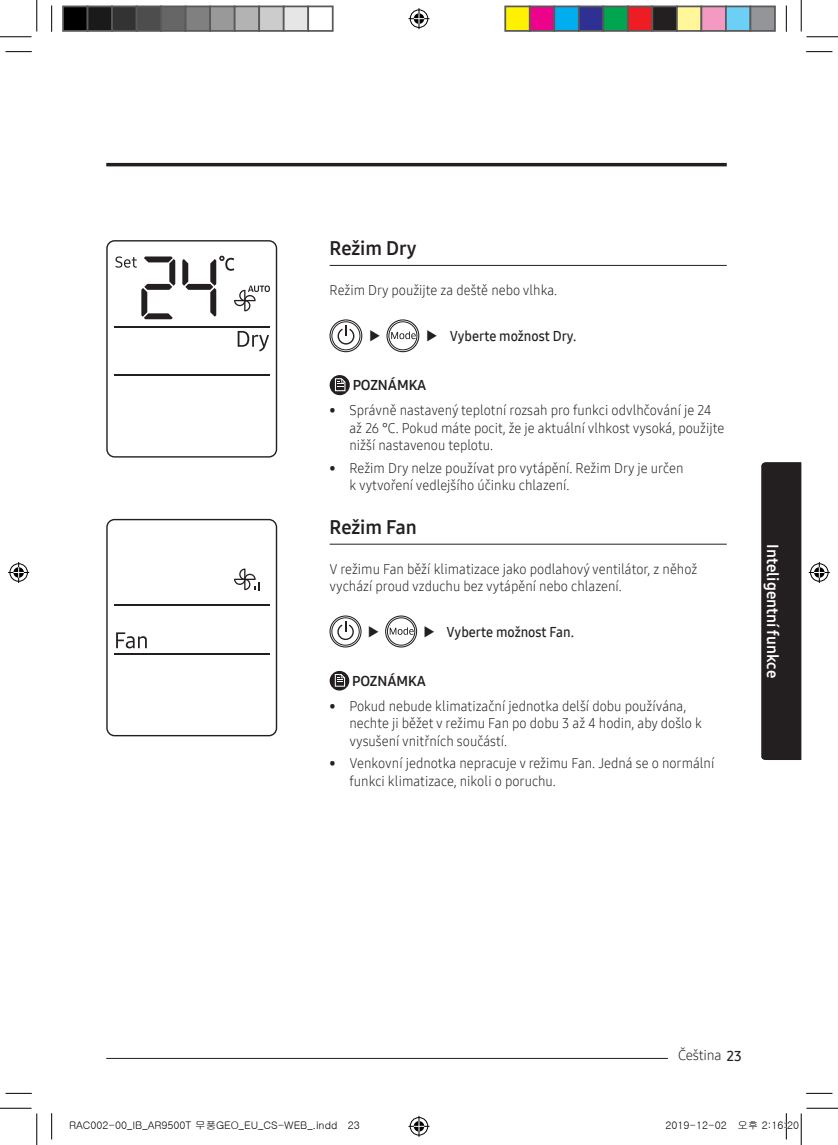
<style>
.page{position:relative;width:838px;height:1145px;background:#fff}
.page>*{position:absolute;margin:0;border:0;box-sizing:border-box;transform-origin:0 0}
.t1{font:19.25px "Samsung One 700";color:#231f20}
.t2{font:15.75px "Samsung One 700";color:#fff}
.t3{font:14px/17.5px "Samsung One 300";color:#231f20;scale:.95 1}
.t4{font:14px "Samsung One 600";color:#231f20;scale:.95 1}
.t5{font:14px "Samsung One 700";color:#231f20}
.t6{font:14px "Samsung One 300";color:#231f20}
.t7{font:10.5px "Gulim";color:#000}
.s1{font-family:"Samsung One 600"}
</style>
<div class="page">
<hr style="left:106px;top:163px;width:620px;height:3px;background:#231f20">
<hr style="left:106px;top:1058px;width:591px;height:1px;background:#231f20">
<div style="left:667px;top:1053px;width:54px;height:7px;background:#fff"></div>
<div style="left:761px;top:462px;width:40px;height:298px;background:#231f20"></div>
<hr style="left:114px;top:374px;width:156px;height:1px;background:#231f20">
<hr style="left:114px;top:326px;width:156px;height:1px;background:#231f20">
<svg style="left:238px;top:331px;width:31px;height:21px"></svg>
<svg style="left:115px;top:256px;width:60px;height:63px"></svg>
<svg style="left:182px;top:256px;width:88px;height:61px"></svg>
<div style="left:106px;top:240px;width:171px;height:218px;border:1px solid #231f20;border-radius:8px"></div>
<hr style="left:329px;top:265px;width:397px;height:1px;background:#231f20">
<div style="left:329px;top:319px;width:33px;height:33px;border:1px solid #231f20;border-radius:50%"></div>
<div style="left:332px;top:322px;width:28px;height:28px;border:1px solid #231f20;border-radius:50%"></div>
<svg style="left:337px;top:325px;width:17px;height:20px"></svg>
<svg style="left:387px;top:320px;width:32px;height:32px"></svg>
<div style="left:386px;top:319px;width:33px;height:33px;border:1px solid #231f20;border-radius:50%"></div>
<div style="left:388px;top:322px;width:29px;height:28px;border:1px solid #231f20;border-radius:50%"></div>
<svg style="left:391px;top:332px;width:24px;height:7px"></svg>
<svg style="left:329px;top:375px;width:21px;height:20px"></svg>
<svg style="left:335px;top:378px;width:10px;height:13px"></svg>
<hr style="left:114px;top:653px;width:156px;height:1px;background:#231f20">
<hr style="left:114px;top:605px;width:156px;height:1px;background:#231f20">
<svg style="left:234px;top:569px;width:26px;height:21px"></svg>
<svg style="left:116px;top:632px;width:31px;height:16px"></svg>
<div style="left:106px;top:519px;width:171px;height:217px;border:1px solid #231f20;border-radius:8px"></div>
<hr style="left:329px;top:544px;width:397px;height:1px;background:#231f20">
<div style="left:329px;top:616px;width:32px;height:32px;border:1px solid #231f20;border-radius:50%"></div>
<div style="left:331px;top:618px;width:28px;height:27px;border:1px solid #231f20;border-radius:50%"></div>
<svg style="left:337px;top:621px;width:17px;height:19px"></svg>
<svg style="left:385px;top:616px;width:31px;height:31px"></svg>
<div style="left:385px;top:616px;width:32px;height:32px;border:1px solid #231f20;border-radius:50%"></div>
<div style="left:387px;top:618px;width:28px;height:27px;border:1px solid #231f20;border-radius:50%"></div>
<svg style="left:389px;top:627px;width:24px;height:8px"></svg>
<svg style="left:329px;top:671px;width:20px;height:20px"></svg>
<svg style="left:335px;top:674px;width:10px;height:13px"></svg>
<svg style="left:6px;top:51px;width:26px;height:1px"></svg>
<svg style="left:806px;top:51px;width:26px;height:1px"></svg>
<svg style="left:6px;top:1093px;width:26px;height:1px"></svg>
<svg style="left:806px;top:1093px;width:26px;height:1px"></svg>
<svg style="left:51px;top:6px;width:1px;height:26px"></svg>
<svg style="left:51px;top:1113px;width:1px;height:26px"></svg>
<svg style="left:786px;top:6px;width:1px;height:26px"></svg>
<hr style="left:0;top:36px;width:32px;height:1px;background:#000">
<hr style="left:806px;top:36px;width:31px;height:1px;background:#000">
<hr style="left:0;top:1108px;width:32px;height:1px;background:#000">
<hr style="left:806px;top:1108px;width:31px;height:1px;background:#000">
<hr style="left:36px;top:0;width:1px;height:31px;background:#000">
<hr style="left:36px;top:1113px;width:1px;height:32px;background:#000">
<hr style="left:800px;top:0;width:1px;height:31px;background:#000">
<hr style="left:800px;top:1113px;width:1px;height:32px;background:#000">
<svg style="left:408px;top:8px;width:21px;height:21px"></svg>
<svg style="left:408px;top:1116px;width:21px;height:21px"></svg>
<svg style="left:8px;top:562px;width:21px;height:21px"></svg>
<svg style="left:808px;top:562px;width:21px;height:21px"></svg>
<div style="left:63px;top:6px;width:25px;height:25px;background:#000"></div>
<div style="left:62px;top:6px;width:26px;height:26px;border:2px solid #595959"></div>
<div style="left:88px;top:6px;width:24px;height:25px;background:#1a1a1a"></div>
<div style="left:87px;top:6px;width:26px;height:26px;border:2px solid #595959"></div>
<div style="left:112px;top:6px;width:25px;height:25px;background:#333"></div>
<div style="left:111px;top:6px;width:26px;height:26px;border:2px solid #595959"></div>
<div style="left:137px;top:6px;width:24px;height:25px;background:#4d4d4d"></div>
<div style="left:136px;top:6px;width:26px;height:26px;border:2px solid #595959"></div>
<div style="left:161px;top:6px;width:25px;height:25px;background:#666"></div>
<div style="left:160px;top:6px;width:26px;height:26px;border:2px solid #595959"></div>
<div style="left:186px;top:6px;width:24px;height:25px;background:#808080"></div>
<div style="left:185px;top:6px;width:26px;height:26px;border:2px solid #595959"></div>
<div style="left:210px;top:6px;width:25px;height:25px;background:#999"></div>
<div style="left:209px;top:6px;width:26px;height:26px;border:2px solid #595959"></div>
<div style="left:235px;top:6px;width:24px;height:25px;background:#b3b3b3"></div>
<div style="left:234px;top:6px;width:26px;height:26px;border:2px solid #595959"></div>
<div style="left:259px;top:6px;width:25px;height:25px;background:#ccc"></div>
<div style="left:258px;top:6px;width:26px;height:26px;border:2px solid #595959"></div>
<div style="left:284px;top:6px;width:24px;height:25px;background:#e6e6e6"></div>
<div style="left:283px;top:6px;width:26px;height:26px;border:2px solid #595959"></div>
<div style="left:307px;top:6px;width:26px;height:26px;border:2px solid #595959"></div>
<div style="left:505px;top:6px;width:24px;height:25px;background:#fff101"></div>
<div style="left:504px;top:6px;width:26px;height:26px;border:2px solid #595959"></div>
<div style="left:529px;top:6px;width:25px;height:25px;background:#ed028c"></div>
<div style="left:529px;top:6px;width:26px;height:26px;border:2px solid #595959"></div>
<div style="left:554px;top:6px;width:24px;height:25px;background:#00aeef"></div>
<div style="left:553px;top:6px;width:26px;height:26px;border:2px solid #595959"></div>
<div style="left:578px;top:6px;width:25px;height:25px;background:#2e3092"></div>
<div style="left:578px;top:6px;width:26px;height:26px;border:2px solid #595959"></div>
<div style="left:603px;top:6px;width:24px;height:25px;background:#00a54f"></div>
<div style="left:602px;top:6px;width:26px;height:26px;border:2px solid #595959"></div>
<div style="left:627px;top:6px;width:25px;height:25px;background:#ee1d23"></div>
<div style="left:627px;top:6px;width:26px;height:26px;border:2px solid #595959"></div>
<div style="left:652px;top:6px;width:24px;height:25px;background:#231f20"></div>
<div style="left:651px;top:6px;width:26px;height:26px;border:2px solid #595959"></div>
<div style="left:676px;top:6px;width:25px;height:25px;background:#fff79a"></div>
<div style="left:676px;top:6px;width:26px;height:26px;border:2px solid #595959"></div>
<div style="left:701px;top:6px;width:24px;height:25px;background:#f499c2"></div>
<div style="left:700px;top:6px;width:26px;height:26px;border:2px solid #595959"></div>
<div style="left:725px;top:6px;width:25px;height:25px;background:#6bcff6"></div>
<div style="left:725px;top:6px;width:26px;height:26px;border:2px solid #595959"></div>
<div style="left:750px;top:6px;width:24px;height:25px;background:#939598"></div>
<div style="left:749px;top:6px;width:26px;height:26px;border:2px solid #595959"></div>
<svg style="left:785px;top:1113px;width:2px;height:26px"></svg>
<h1 class="t1" style="left:329px;top:235px;width:88px">Režim Dry</h1>
<p class="t3" style="left:329px;top:281px;width:241px">Režim Dry použijte za deště nebo vlhka.</p>
<p class="t4" style="left:369px;top:327px;width:13px">▶</p>
<p class="t4" style="left:426px;top:327px;width:160px">▶ Vyberte možnost Dry.</p>
<p class="t5" style="left:352px;top:376px;width:75px">POZNÁMKA</p>
<p class="t3" style="left:349px;top:401px;width:396px;text-indent:-20px">• Správně nastavený teplotní rozsah pro funkci odvlhčování je 24 až 26 °C. Pokud máte pocit, že je aktuální vlhkost vysoká, použijte nižší nastavenou teplotu.</p>
<p class="t3" style="left:349px;top:459px;width:353px;text-indent:-20px">• Režim Dry nelze používat pro vytápění. Režim Dry je určen k vytvoření vedlejšího účinku chlazení.</p>
<h1 class="t1" style="left:329px;top:514px;width:89px">Režim Fan</h1>
<p class="t3" style="left:329px;top:560px;width:388px">V režimu Fan běží klimatizace jako podlahový ventilátor, z něhož vychází proud vzduchu bez vytápění nebo chlazení.</p>
<p class="t4" style="left:368px;top:623px;width:13px">▶</p>
<p class="t4" style="left:423px;top:623px;width:160px">▶ Vyberte možnost Fan.</p>
<p class="t5" style="left:352px;top:671px;width:75px">POZNÁMKA</p>
<p class="t3" style="left:349px;top:697px;width:372px;text-indent:-20px">• Pokud nebude klimatizační jednotka delší dobu používána, nechte ji běžet v režimu Fan po dobu 3 až 4 hodin, aby došlo k vysušení vnitřních součástí.</p>
<p class="t3" style="left:349px;top:754px;width:385px;text-indent:-20px">• Venkovní jednotka nepracuje v režimu Fan. Jedná se o normální funkci klimatizace, nikoli o poruchu.</p>
<p class="t2" style="left:783px;top:544px;width:135px;rotate:90deg">Inteligentní funkce</p>
<p class="t6" style="left:678px;top:1046px;width:65px">Čeština <span class="s1">23</span></p>
<p class="t7" style="left:69px;top:1120px;width:292px">RAC002-00_IB_AR9500T 무풍GEO_EU_CS-WEB_.indd 23</p>
<p class="t7" style="left:665px;top:1120px;width:135px">2019-12-02 오후 2:16:20</p>
</div>
